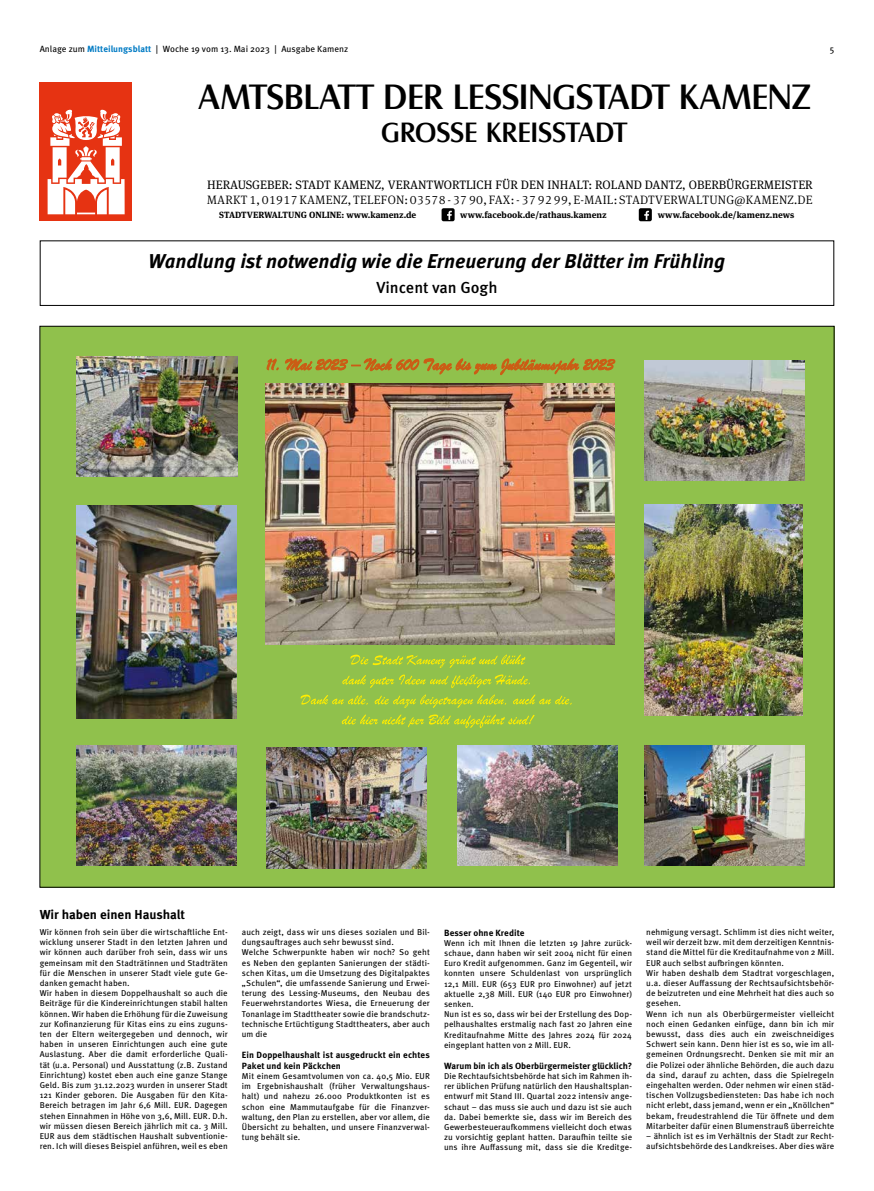
<style>
.page{position:relative;width:874px;height:1191px;background:#fff}
.page>*{position:absolute;margin:0;border:0;box-sizing:border-box;transform-origin:0 0}
.t1{font:500 34px "Salzburg";letter-spacing:.005em;color:#000}
.t2{font:500 27px "Salzburg";letter-spacing:.005em;color:#000}
.t3{font:italic 700 20px "Meta Pro";color:#000}
.t4{font:500 16px "Meta Pro";color:#000}
.t5{font:700 13px "Meta Pro";color:#000}
.t6{font:300 12.2px "Meta Serif Pro";letter-spacing:.02em;color:#000}
.t7{font:12.2px "Meta Serif Pro";color:#000}
.t8{font:700 9px/10.8px "Meta Pro";letter-spacing:.005em;color:#000}
.t9{font:700 9px "Meta Serif Pro";color:#000}
.t10{font:9px "Meta Pro";color:#000}
.t11{font:8.5px/10.2px "Meta Pro";letter-spacing:.01em;color:#000}
.s1{font-weight:700;color:#007bc4}
</style>
<div class="page">
<div style="left:441px;top:208px;width:13px;height:13px;background:#000;border-radius:2px"></div>
<svg style="left:447px;top:211px;width:4px;height:9px"></svg>
<div style="left:638px;top:208px;width:13px;height:13px;background:#000;border-radius:2px"></div>
<svg style="left:644px;top:211px;width:4px;height:9px"></svg>
<div style="left:40px;top:82px;width:92px;height:138px;background:#e63312"></div>
<svg style="left:48px;top:110px;width:77px;height:104px"></svg>
<div style="left:40px;top:240px;width:793px;height:66px;border:1px solid #000"></div>
<div style="left:40px;top:326px;width:793px;height:561px;background:#90c14c"></div>
<img style="left:77px;top:357px;width:160px;height:120px">
<img style="left:76px;top:505px;width:160px;height:213px">
<img style="left:77px;top:745px;width:160px;height:120px">
<img style="left:644px;top:504px;width:158px;height:211px">
<img style="left:644px;top:360px;width:160px;height:120px">
<img style="left:266px;top:748px;width:160px;height:120px">
<img style="left:457px;top:745px;width:160px;height:120px">
<img style="left:644px;top:745px;width:160px;height:120px">
<img style="left:266px;top:383px;width:348px;height:262px">
<svg style="left:350px;top:654px;width:175px;height:14px"></svg>
<svg style="left:342px;top:674px;width:187px;height:14px"></svg>
<svg style="left:300px;top:694px;width:67px;height:11px"></svg>
<svg style="left:374px;top:694px;width:132px;height:14px"></svg>
<svg style="left:513px;top:694px;width:58px;height:11px"></svg>
<svg style="left:341px;top:714px;width:193px;height:14px"></svg>
<svg style="left:266px;top:358px;width:12px;height:12px"></svg>
<svg style="left:285px;top:358px;width:330px;height:17px"></svg>
<p class="t10" style="left:40px;top:42px;width:310px">Anlage zum <span class="s1">Mitteilungsblatt</span> | Woche 19 vom 13. Mai 2023 | Ausgabe Kamenz</p>
<p class="t10" style="left:829px;top:42px;width:6px">5</p>
<h1 class="t1" style="left:199px;top:76px;width:612px">AMTSBLATT DER LESSINGSTADT KAMENZ</h1>
<h2 class="t2" style="left:381px;top:116px;width:247px">GROSSE KREISSTADT</h2>
<h3 class="t7" style="left:207px;top:176px;width:606px">HERAUSGEBER: STADT KAMENZ, VERANTWORTLICH FÜR DEN INHALT: ROLAND DANTZ, OBERBÜRGERMEISTER</h3>
<h3 class="t6" style="left:207px;top:191px;width:606px">MARKT 1, 01917 KAMENZ, TELEFON: 03578 - 37 90, FAX: - 37 92 99, E-MAIL: STADTVERWALTUNG@KAMENZ.DE</h3>
<p class="t9" style="left:219px;top:207px;width:198px">STADTVERWALTUNG ONLINE: www.kamenz.de</p>
<p class="t9" style="left:460px;top:207px;width:148px">www.facebook.de/rathaus.kamenz</p>
<p class="t9" style="left:657px;top:207px;width:138px">www.facebook.de/kamenz.news</p>
<h3 class="t3" style="left:148px;top:245px;width:578px">Wandlung ist notwendig wie die Erneuerung der Blätter im Frühling</h3>
<h3 class="t4" style="left:376px;top:275px;width:123px">Vincent van Gogh</h3>
<h3 class="t5" style="left:40px;top:904px;width:147px">Wir haben einen Haushalt</h3>
<p class="t11" style="left:40px;top:926px;width:189px">Wir können froh sein über die wirtschaftliche Ent&shy;wicklung unserer Stadt in den letzten Jahren und wir können auch darüber froh sein, dass wir uns gemeinsam mit den Stadträtinnen und Stadträten für die Menschen in unserer Stadt viele gute Ge&shy;danken gemacht haben.<br>Wir haben in diesem Doppelhaushalt so auch die Beiträge für die Kindereinrichtungen stabil halten können. Wir haben die Erhöhung für die Zuweisung zur Kofinanzierung für Kitas eins zu eins zuguns&shy;ten der Eltern weitergegeben und dennoch, wir haben in unseren Einrichtungen auch eine gute Auslastung. Aber die damit erforderliche Quali&shy;tät (u.a. Personal) und Ausstattung (z.B. Zustand Einrichtung) kostet eben auch eine ganze Stange Geld. Bis zum 31.12.2023 wurden in unserer Stadt 121 Kinder geboren. Die Ausgaben für den Kita-Bereich betragen im Jahr 6,6 Mill. EUR. Dagegen stehen Einnahmen in Höhe von 3,6, Mill. EUR. D.h. wir müssen diesen Bereich jährlich mit ca. 3 Mill.<br>EUR aus dem städtischen Haushalt subventionie&shy;ren. Ich will dieses Beispiel anführen, weil es eben</p>
<p class="t11" style="left:242px;top:926px;width:189px">auch zeigt, dass wir uns dieses sozialen und Bil&shy;dungsauftrages auch sehr bewusst sind.<br>Welche Schwerpunkte haben wir noch? So geht es Neben den geplanten Sanierungen der städti&shy;schen Kitas, um die Umsetzung des Digitalpaktes „Schulen“, die umfassende Sanierung und Erwei&shy;terung des Lessing-Museums, den Neubau des Feuerwehrstandortes Wiesa, die Erneuerung der Tonanlage im Stadttheater sowie die brandschutz&shy;technische Ertüchtigung Stadttheaters, aber auch um die</p>
<p class="t8" style="left:242px;top:1049px;width:189px">Ein Doppelhaushalt ist ausgedruckt ein echtes<br>Paket und kein Päckchen</p>
<p class="t11" style="left:242px;top:1070px;width:189px;text-align:justify">Mit einem Gesamtvolumen von ca. 40,5 Mio. EUR im Ergebnishaushalt (früher Verwaltungshaus&shy;halt) und nahezu 26.000 Produktkonten ist es schon eine Mammutaufgabe für die Finanzver&shy;waltung, den Plan zu erstellen, aber vor allem, die Übersicht zu behalten, und unsere Finanzverwal&shy;tung behält sie.</p>
<p class="t8" style="left:444px;top:926px;width:82px">Besser ohne Kredite</p>
<p class="t11" style="left:444px;top:937px;width:189px">Wenn ich mit Ihnen die letzten 19 Jahre zurück&shy;schaue, dann haben wir seit 2004 nicht für einen Euro Kredit aufgenommen. Ganz im Gegenteil, wir konnten unsere Schuldenlast von ursprünglich 12,1 Mill. EUR (653 EUR pro Einwohner) auf jetzt aktuelle 2,38 Mill. EUR (140 EUR pro Einwohner) senken.<br>Nun ist es so, dass wir bei der Erstellung des Dop&shy;pelhaushaltes erstmalig nach fast 20 Jahren eine Kreditaufnahme Mitte des Jahres 2024 für 2024 eingeplant hatten von 2 Mill. EUR.</p>
<p class="t8" style="left:444px;top:1059px;width:189px">Warum bin ich als Oberbürgermeister glücklich?</p>
<p class="t11" style="left:444px;top:1070px;width:189px;text-align:justify">Die Rechtaufsichtsbehörde hat sich im Rahmen ih&shy;rer üblichen Prüfung natürlich den Haushaltsplan&shy;entwurf mit Stand III. Quartal 2022 intensiv ange&shy;schaut – das muss sie auch und dazu ist sie auch da. Dabei bemerkte sie, dass wir im Bereich des Gewerbesteueraufkommens vielleicht doch etwas zu vorsichtig geplant hatten. Daraufhin teilte sie uns ihre Auffassung mit, dass sie die Kreditge-</p>
<p class="t11" style="left:646px;top:926px;width:189px">nehmigung versagt. Schlimm ist dies nicht weiter, weil wir derzeit bzw. mit dem derzeitigen Kenntnis&shy;stand die Mittel für die Kreditaufnahme von 2 Mill.<br>EUR auch selbst aufbringen könnten.<br>Wir haben deshalb dem Stadtrat vorgeschlagen, u.a. dieser Auffassung der Rechtsaufsichtsbehör&shy;de beizutreten und eine Mehrheit hat dies auch so gesehen.<br>Wenn ich nun als Oberbürgermeister vielleicht noch einen Gedanken einfüge, dann bin ich mir bewusst, dass dies auch ein zweischneidiges Schwert sein kann. Denn hier ist es so, wie im all&shy;gemeinen Ordnungsrecht. Denken sie mit mir an die Polizei oder ähnliche Behörden, die auch dazu da sind, darauf zu achten, dass die Spielregeln eingehalten werden. Oder nehmen wir einen städ&shy;tischen Vollzugsbediensteten: Das habe ich noch nicht erlebt, dass jemand, wenn er ein „Knöllchen“ bekam, freudestrahlend die Tür öffnete und dem Mitarbeiter dafür einen Blumenstrauß überreichte</p>
<p class="t11" style="left:646px;top:1130px;width:189px">– ähnlich ist es im Verhältnis der Stadt zur Recht&shy;aufsichtsbehörde des Landkreises. Aber dies wäre</p>
</div>
